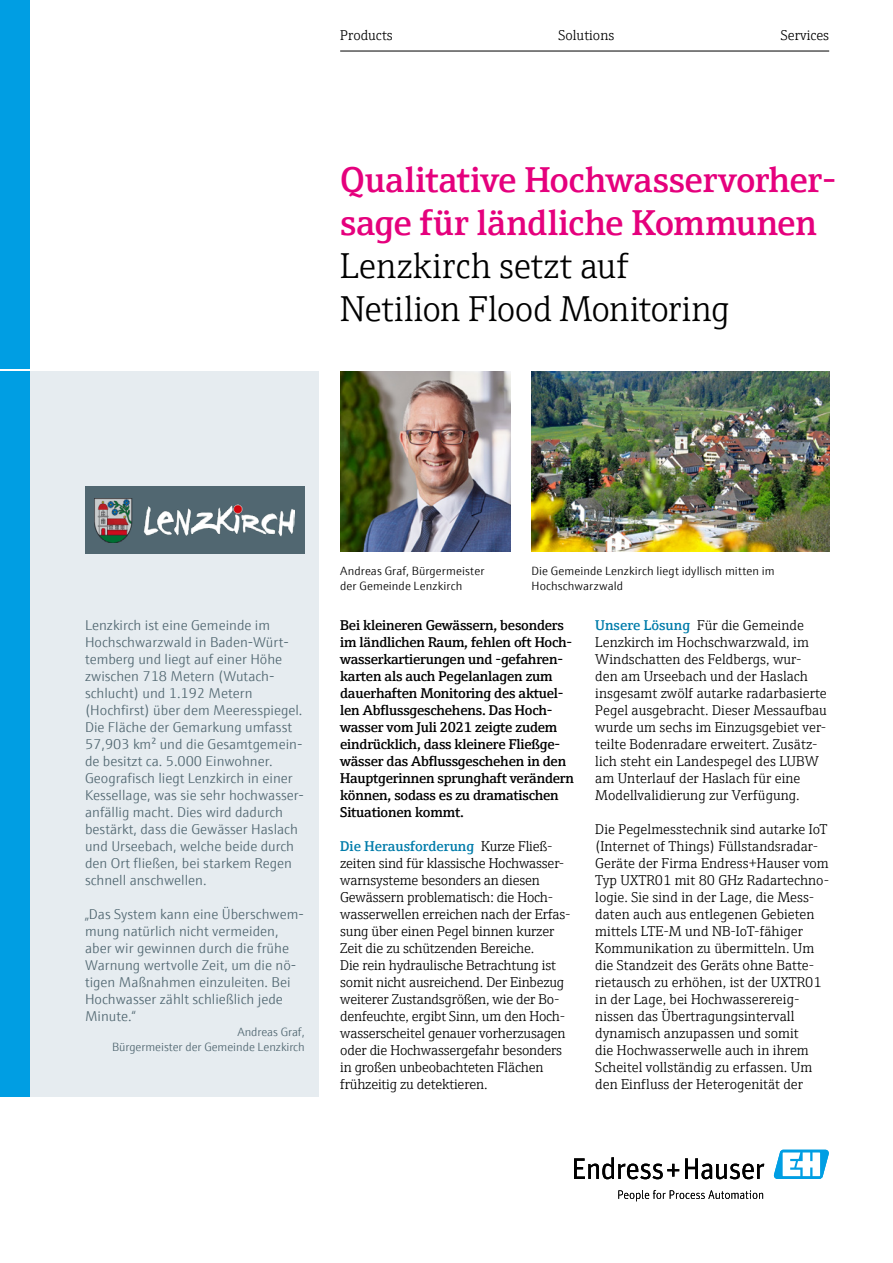
<style>
.page{position:relative;width:893px;height:1263px;background:#fff}
.page>*{position:absolute;margin:0;border:0;box-sizing:border-box;transform-origin:0 0}
.Title_Headline{font:600 36px/43.2px "E+H Serif";letter-spacing:-.01em;color:#e5007d}
.Title_Headline-2{font:300 36px/43.2px "E+H Serif";letter-spacing:-.005em;color:#000}
.Copy_Accent__Strg_Shift_N__Cyan{font:300 14.25px/17px "E+H Serif";color:#000}
.Infobox_Default{font:300 14.25px/17px "E+H Sans";color:#516771}
.Copy_Accent__Strg_Shift_N__Black{font:300 14.25px/17px "E+H Serif";letter-spacing:-.015em;color:#000}
.Copy_Accent__Strg_Shift_N__Black-2{font:600 14.25px/17px "E+H Serif";letter-spacing:-.015em;color:#000}
.Legend{font:300 12px/15px "E+H Sans";letter-spacing:.005em;color:#000}
.Infobox_Default-2{font:300 12px/15px "E+H Sans";letter-spacing:-.005em;color:#516771;text-align:right}
.s1{font-weight:600;color:#007caa}
</style>
<div class="page">
<hr style="left:340px;top:51px;width:489px;height:1px;background:#000">
<div style="left:0;top:0;width:30px;height:369px;background:#009ee3"></div>
<svg style="left:574px;top:1157px;width:105px;height:22px"></svg>
<svg style="left:685px;top:1158px;width:79px;height:21px"></svg>
<svg style="left:618px;top:1190px;width:145px;height:11px"></svg>
<svg style="left:773px;top:1150px;width:56px;height:29px"></svg>
<div style="left:30px;top:371px;width:289px;height:725px;background:#e6ecf0"></div>
<div style="left:85px;top:486px;width:220px;height:68px;background:#516771"></div>
<img style="left:95px;top:499px;width:199px;height:43px">
<img style="left:340px;top:371px;width:170px;height:181px">
<img style="left:531px;top:371px;width:298px;height:181px">
<div style="left:0;top:371px;width:30px;height:725px;background:#009ee3"></div>
<p class="Copy_Accent__Strg_Shift_N__Cyan" style="left:340px;top:25px;width:54px">Products</p>
<p class="Copy_Accent__Strg_Shift_N__Cyan" style="left:558px;top:25px;width:57px">Solutions</p>
<p class="Copy_Accent__Strg_Shift_N__Cyan" style="left:781px;top:25px;width:50px">Services</p>
<p class="Title_Headline" style="left:340px;top:155px;width:498px">Qualitative Hochwasservorher&shy;sage für ländliche Kommunen</p>
<p class="Title_Headline-2" style="left:340px;top:242px;width:391px">Lenzkirch setzt auf<br>Netilion Flood Monitoring</p>
<p class="Infobox_Default" style="left:85px;top:615px;width:220px">Lenzkirch ist eine Gemeinde im<br>Hochschwarzwald in Baden-Würt&shy;temberg und liegt auf einer Höhe zwischen 718 Metern (Wutach&shy;schlucht) und 1.192 Metern (Hochfirst) über dem Meeresspiegel.<br>Die Fläche der Gemarkung umfasst<br>57,903 km² und die Gesamtgemein&shy;de besitzt ca. 5.000 Einwohner.<br>Geografisch liegt Lenzkirch in einer<br>Kessellage, was sie sehr hochwasser&shy;anfällig macht. Dies wird dadurch bestärkt, dass die Gewässer Haslach und Urseebach, welche beide durch den Ort fließen, bei starkem Regen schnell anschwellen.</p>
<p class="Infobox_Default" style="left:85px;top:904px;width:220px">„Das System kann eine Überschwem&shy;mung natürlich nicht vermeiden, aber wir gewinnen durch die frühe<br>Warnung wertvolle Zeit, um die nö&shy;tigen Maßnahmen einzuleiten. Bei<br>Hochwasser zählt schließlich jede<br>Minute.“</p>
<p class="Infobox_Default-2" style="left:112px;top:1023px;width:194px">Andreas Graf,<br>Bürgermeister der Gemeinde Lenzkirch</p>
<p class="Legend" style="left:340px;top:562px;width:146px">Andreas Graf, Bürgermeister der Gemeinde Lenzkirch</p>
<p class="Legend" style="left:531px;top:562px;width:245px">Die Gemeinde Lenzkirch liegt idyllisch mitten im<br>Hochschwarzwald</p>
<p class="Copy_Accent__Strg_Shift_N__Black-2" style="left:340px;top:615px;width:234px">Bei kleineren Gewässern, besonders im ländlichen Raum, fehlen oft Hoch&shy;wasserkartierungen und -gefahren&shy;karten als auch Pegelanlagen zum dauerhaften Monitoring des aktuel&shy;len Abflussgeschehens. Das Hoch&shy;wasser vom Juli 2021 zeigte zudem</p>
<p class="Copy_Accent__Strg_Shift_N__Black-2" style="left:340px;top:734px;width:235px">eindrücklich, dass kleinere Fließge&shy;wässer das Abflussgeschehen in den Hauptgerinnen sprunghaft verändern können, sodass es zu dramatischen Situationen kommt.</p>
<p class="Copy_Accent__Strg_Shift_N__Black" style="left:340px;top:836px;width:232px"><span class="s1">Die Herausforderung</span> Kurze Fließ&shy;zeiten sind für klassische Hochwasser&shy;warnsysteme besonders an diesen Gewässern problematisch: die Hoch&shy;wasserwellen erreichen nach der Erfas&shy;sung über einen Pegel binnen kurzer Zeit die zu schützenden Bereiche.<br>Die rein hydraulische Betrachtung ist somit nicht ausreichend. Der Einbezug weiterer Zustandsgrößen, wie der Bo&shy;denfeuchte, ergibt Sinn, um den Hoch&shy;wasserscheitel genauer vorherzusagen oder die Hochwassergefahr besonders in großen unbeobachteten Flächen</p>
<p class="Copy_Accent__Strg_Shift_N__Black" style="left:340px;top:1074px;width:149px">frühzeitig zu detektieren.</p>
<p class="Copy_Accent__Strg_Shift_N__Cyan" style="left:595px;top:615px;width:233px"><span class="s1">Unsere Lösung</span> Für die Gemeinde Lenzkirch im Hochschwarzwald, im Windschatten des Feldbergs, wur&shy;den am Urseebach und der Haslach insgesamt zwölf autarke radarbasierte Pegel ausgebracht. Dieser Messaufbau wurde um sechs im Einzugsgebiet ver&shy;teilte Bodenradare erweitert. Zusätz&shy;lich steht ein Landespegel des LUBW am Unterlauf der Haslach für eine Modellvalidierung zur Verfügung.</p>
<p class="Copy_Accent__Strg_Shift_N__Cyan" style="left:595px;top:819px;width:235px">Die Pegelmesstechnik sind autarke IoT (Internet of Things) Füllstandsradar-Geräte der Firma Endress+Hauser vom Typ UXTR01 mit 80 GHz Radartechno&shy;logie. Sie sind in der Lage, die Mess&shy;daten auch aus entlegenen Gebieten mittels LTE-M und NB-IoT-fähiger Kommunikation zu übermitteln. Um die Standzeit des Geräts ohne Batte&shy;rietausch zu erhöhen, ist der UXTR01 in der Lage, bei Hochwasserereig&shy;nissen das Übertragungsintervall dynamisch anzupassen und somit<br>die Hochwasserwelle auch in ihrem Scheitel vollständig zu erfassen. Um den Einfluss der Heterogenität der</p>
</div>
